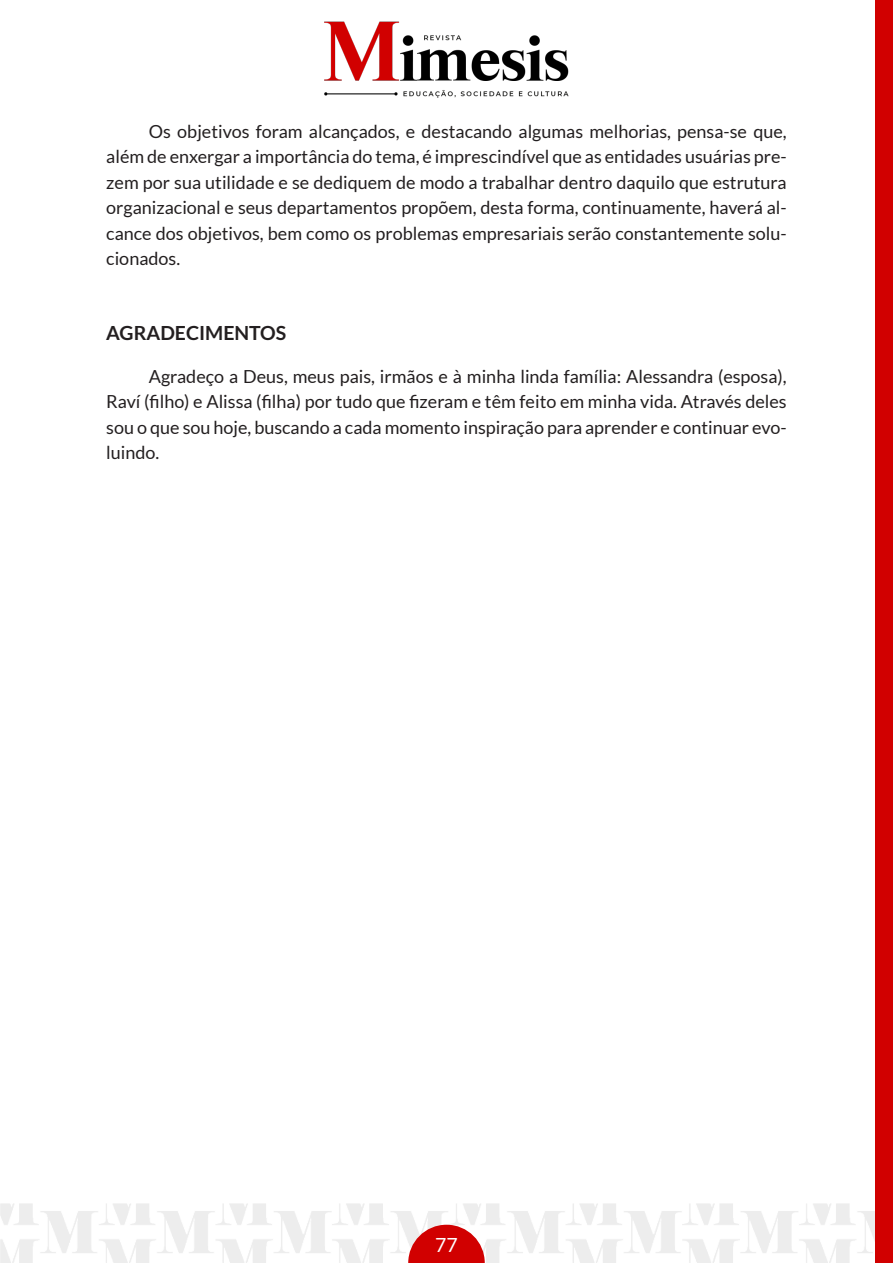
<style>
.page{position:relative;width:893px;height:1263px;background:#fff}
.page>*{position:absolute;margin:0;border:0;box-sizing:border-box;transform-origin:0 0}
.TÍTULO{font:700 19.5px "Lato";color:#231f20}
.t1{font:19.5px "Lato";color:#fff}
.CORPO_DO_TEXTO{font:18px/25.5px "Lato";color:#231f20;text-align:justify}
</style>
<div class="page">
<img style="left:0;top:1203px;width:876px;height:60px">
<svg style="left:408px;top:1225px;width:77px;height:38px"></svg>
<div style="left:876px;top:0;width:17px;height:1263px;background:#d10000"></div>
<img style="left:324px;top:21px;width:245px;height:77px">
<p class="CORPO_DO_TEXTO" style="left:106px;top:118px;width:682px;text-indent:43px">Os objetivos foram alcançados, e destacando algumas melhorias, pensa-se que, além de enxergar a importância do tema, é imprescindível que as entidades usuárias pre&shy;zem por sua utilidade e se dediquem de modo a trabalhar dentro daquilo que estrutura organizacional e seus departamentos propõem, desta forma, continuamente, haverá al&shy;cance dos objetivos, bem como os problemas empresariais serão constantemente solu&shy;cionados.</p>
<p class="TÍTULO" style="left:106px;top:322px;width:181px">AGRADECIMENTOS</p>
<p class="CORPO_DO_TEXTO" style="left:106px;top:363px;width:682px;text-indent:43px">Agradeço a Deus, meus pais, irmãos e à minha linda família: Alessandra (esposa), Raví (filho) e Alissa (filha) por tudo que fizeram e têm feito em minha vida. Através deles sou o que sou hoje, buscando a cada momento inspiração para aprender e continuar evo&shy;luindo.</p>
<p class="t1" style="left:435px;top:1234px;width:24px">77</p>
</div>
